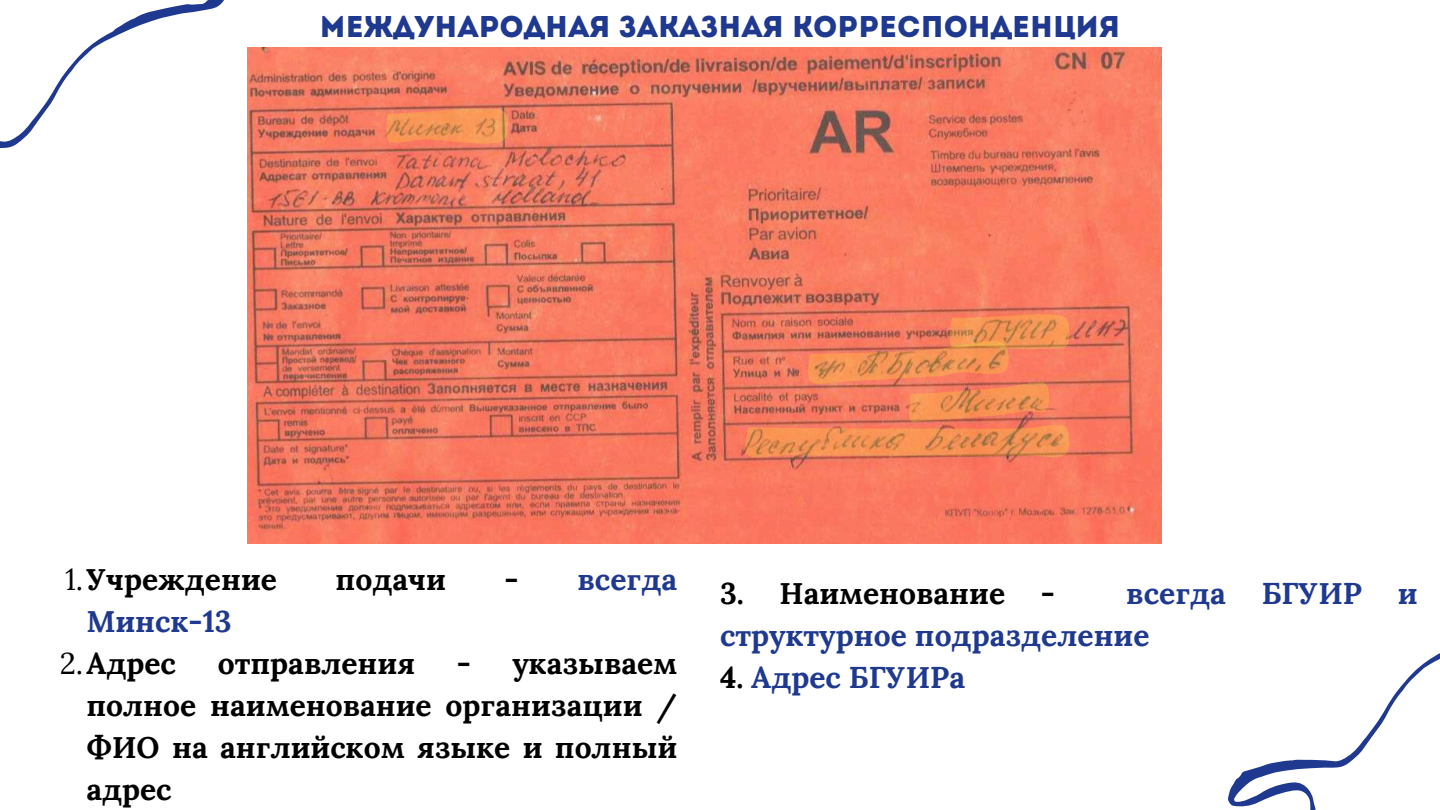
<style>
.page{position:relative;width:1440px;height:810px;background:#fff}
.page>*{position:absolute;margin:0;border:0;box-sizing:border-box;transform-origin:0 0}
.t1{font:700 30px/42px "Lora";color:#000;text-align:justify}
.t2{font:700 30px/42px "Lora";color:#1e398f}
.t3{font:30px "Intro";color:#1e398f}
.s1{font-weight:400}
.s2{color:#000}
</style>
<div class="page">
<svg style="left:1228px;top:653px;width:212px;height:157px"></svg>
<img style="left:248px;top:47px;width:914px;height:496px">
<svg style="left:386px;top:109px;width:121px;height:35px;background:#ef9057"></svg>
<svg style="left:950px;top:315px;width:119px;height:34px;background:#ea8f53"></svg>
<svg style="left:808px;top:341px;width:200px;height:43px;background:#ea8856"></svg>
<svg style="left:909px;top:382px;width:140px;height:40px;background:#e78555"></svg>
<svg style="left:745px;top:425px;width:324px;height:33px;background:#e98953"></svg>
<svg style="left:0;top:0;width:224px;height:149px"></svg>
<p class="t3" style="left:320px;top:14px;width:802px">Международная заказная корреспонденция</p>
<p class="t1" style="left:65px;top:558px;width:213px"><span class="s1">1.</span>Учреждение</p>
<p class="t1" style="left:336px;top:558px;width:112px">подачи</p>
<p class="t2" style="left:505px;top:558px;width:174px"><span class="s2">-</span> всегда</p>
<p class="t2" style="left:86px;top:600px;width:147px">Минск-13</p>
<p class="t1" style="left:60px;top:642px;width:118px"><span class="s1">2.</span>Адрес</p>
<p class="t1" style="left:218px;top:642px;width:199px">отправления</p>
<p class="t1" style="left:86px;top:642px;width:592px;text-indent:370px">- указываем полное наименование организации / ФИО на английском языке и полный адрес</p>
<p class="t1" style="left:720px;top:572px;width:336px">3. Наименование -</p>
<p class="t2" style="left:720px;top:572px;width:699px;text-indent:406px">всегда БГУИР и структурное подразделение</p>
<p class="t2" style="left:720px;top:656px;width:247px"><span class="s2">4.</span> Адрес БГУИРа</p>
</div>
